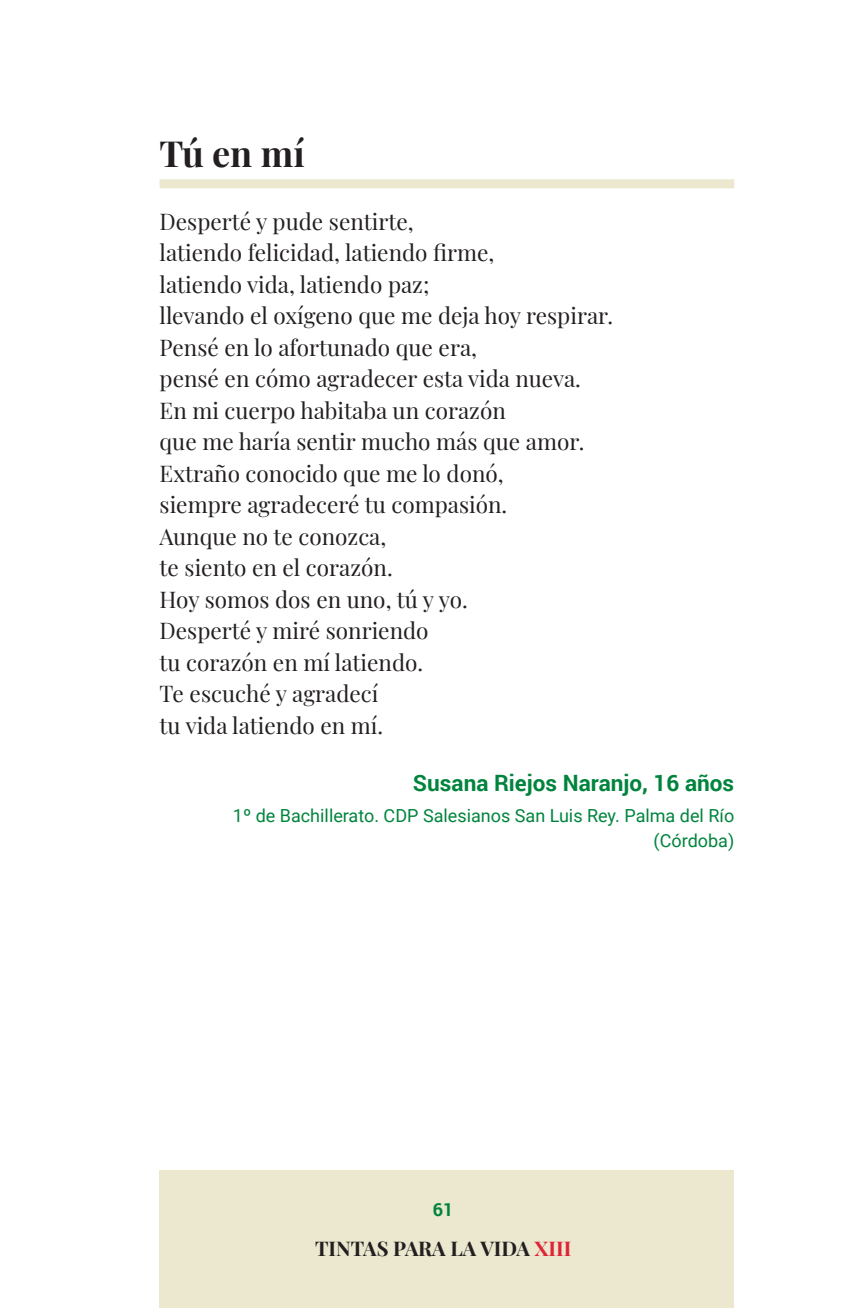
<style>
.page{position:relative;width:862px;height:1308px;background:#fff}
.page>*{position:absolute;margin:0;border:0;box-sizing:border-box;transform-origin:0 0}
.t1{font:700 36px "Playfair Display";color:#231f20}
.t2{font:22.5px/31.5px "Playfair Display";color:#231f20}
.t3{font:700 22.5px "Roboto";color:#00843d}
.t4{font:700 20.25px "Playfair Display";color:#231f20}
.t5{font:18px/24.8px "Roboto";color:#00843d;text-align:right}
.t6{font:700 18px "Roboto";color:#00843d}
.s1{color:#e02437}
</style>
<div class="page">
<div style="left:159px;top:1170px;width:574px;height:137px;background:#ebe8cf"></div>
<div style="left:159px;top:179px;width:574px;height:9px;background:#ebe8cf"></div>
<h1 class="t1" style="left:159px;top:128px;width:146px">Tú en mí</h1>
<p class="t2" style="left:159px;top:204px;width:454px">Desperté y pude sentirte,<br>latiendo felicidad, latiendo firme,<br>latiendo vida, latiendo paz;<br>llevando el oxígeno que me deja hoy respirar.<br>Pensé en lo afortunado que era,<br>pensé en cómo agradecer esta vida nueva.<br>En mi cuerpo habitaba un corazón<br>que me haría sentir mucho más que amor.<br>Extraño conocido que me lo donó,<br>siempre agradeceré tu compasión.<br>Aunque no te conozca,<br>te siento en el corazón.<br>Hoy somos dos en uno, tú y yo.<br>Desperté y miré sonriendo<br>tu corazón en mí latiendo.<br>Te escuché y agradecí<br>tu vida latiendo en mí.</p>
<p class="t3" style="left:413px;top:767px;width:322px">Susana Riejos Naranjo, 16 años</p>
<p class="t5" style="left:233px;top:803px;width:502px">1º de Bachillerato. CDP Salesianos San Luis Rey. Palma del Río (Córdoba)</p>
<p class="t6" style="left:432px;top:1197px;width:22px">61</p>
<p class="t4" style="left:315px;top:1233px;width:258px">TINTAS PARA LA VIDA <span class="s1">XIII</span></p>
</div>
